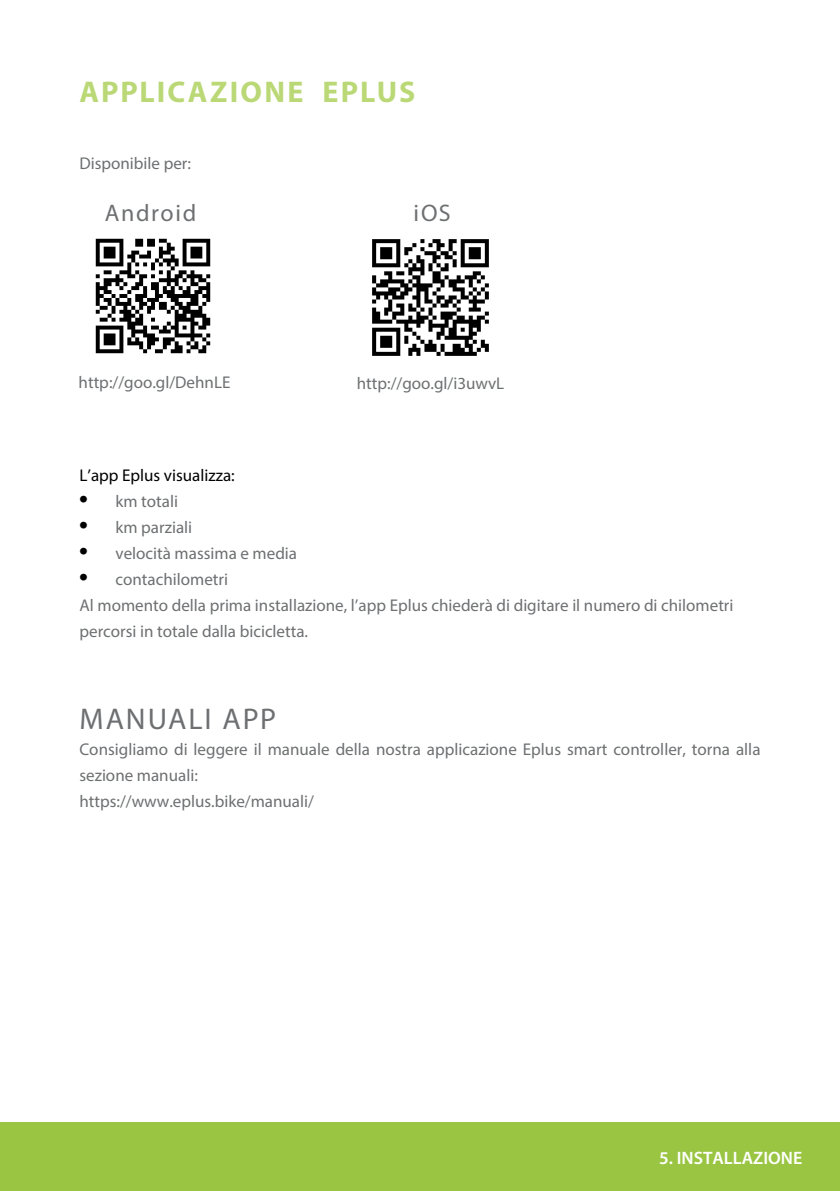
<style>
.page{position:relative;width:840px;height:1191px;background:#fff}
.page>*{position:absolute;margin:0;border:0;box-sizing:border-box;transform-origin:0 0}
.t1{font:700 30px "Myriad Pro";letter-spacing:.075em;color:#bad876}
.t2{font:30px "Myriad Pro";letter-spacing:.06em;color:#6d6f71}
.t3{font:24px "Myriad Pro";letter-spacing:.065em;color:#6d6f71}
.t4{font:600 18px "Myriad Pro";color:#fff}
.t5{font:17px/26px "Myriad Pro";color:#6d6f71}
.t6{font:17px "Myriad Pro";color:#000}
.s1{font-family:"Times";font-size:24px;color:#000}
</style>
<div class="page">
<div style="left:0;top:1122px;width:839px;height:69px;background:#99c542"></div>
<img style="left:95px;top:238px;width:116px;height:116px">
<img style="left:372px;top:239px;width:117px;height:117px">
<h1 class="t1" style="left:79px;top:72px;width:337px">APPLICAZIONE EPLUS</h1>
<p class="t5" style="left:79px;top:150px;width:113px">Disponibile per:</p>
<h2 class="t3" style="left:105px;top:198px;width:93px">Android</h2>
<h2 class="t3" style="left:413px;top:198px;width:39px">iOS</h2>
<p class="t5" style="left:79px;top:369px;width:153px">http://goo.gl/DehnLE</p>
<p class="t5" style="left:356px;top:370px;width:149px">http://goo.gl/i3uwvL</p>
<p class="t6" style="left:79px;top:464px;width:157px">L’app Eplus visualizza:</p>
<p class="t5" style="left:79px;top:488px;width:100px"><span class="s1">•</span> km totali</p>
<p class="t5" style="left:79px;top:514px;width:114px"><span class="s1">•</span> km parziali</p>
<p class="t5" style="left:79px;top:540px;width:219px"><span class="s1">•</span> velocità massima e media</p>
<p class="t5" style="left:79px;top:566px;width:655px"><span class="s1">•</span> contachilometri<br>Al momento della prima installazione, l’app Eplus chiederà di digitare il numero di chilometri percorsi in totale dalla bicicletta.</p>
<h1 class="t2" style="left:79px;top:700px;width:198px">MANUALI APP</h1>
<p class="t5" style="left:79px;top:735px;width:682px">Consigliamo di leggere il manuale della nostra applicazione Eplus smart controller, torna alla sezione manuali:<br>https://www.eplus.bike/manuali/</p>
<p class="t4" style="left:658px;top:1146px;width:145px">5. INSTALLAZIONE</p>
</div>
